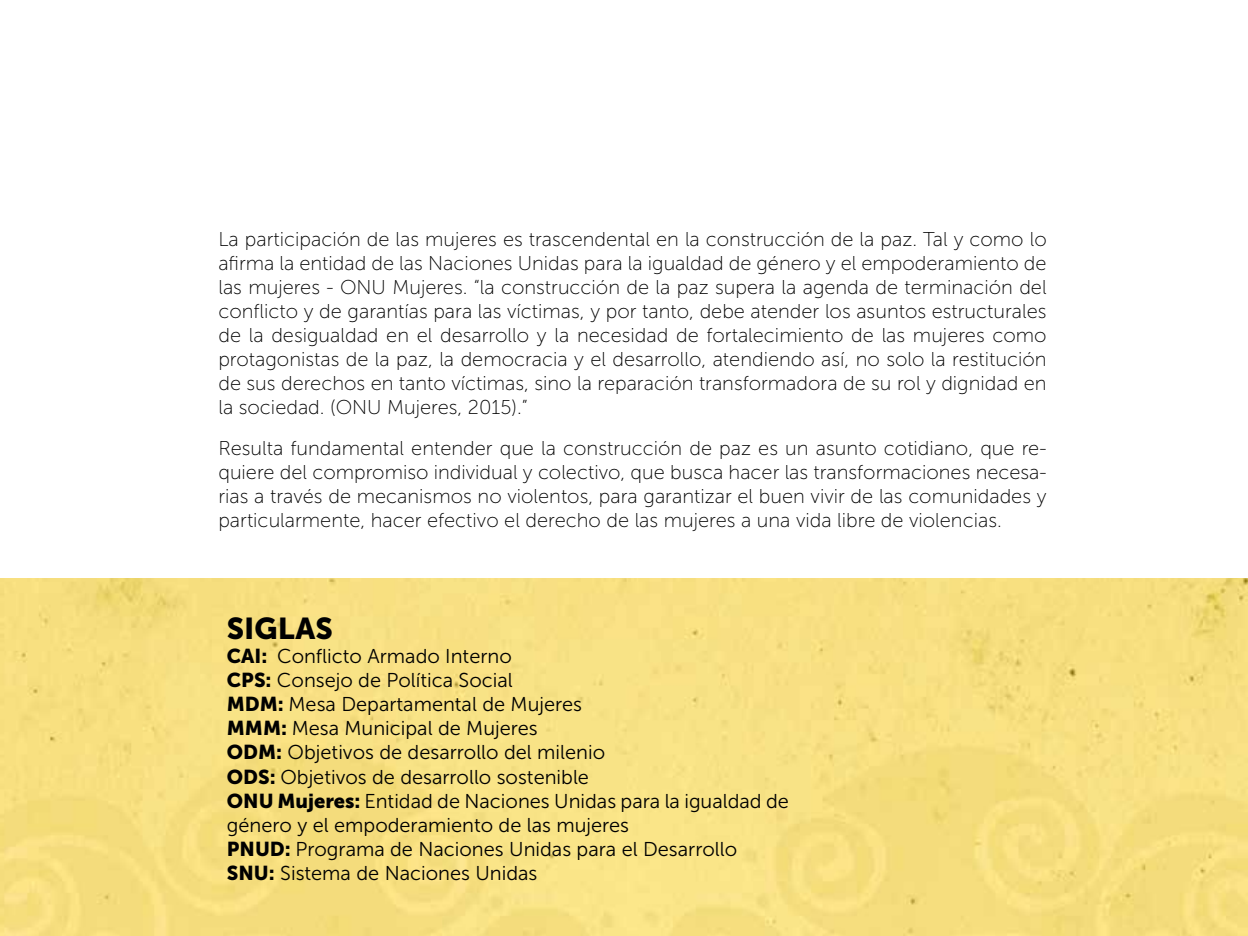
<style>
.page{position:relative;width:1248px;height:936px;background:#fff}
.page>*{position:absolute;margin:0;border:0;box-sizing:border-box;transform-origin:0 0}
.t1{font:30px "Museo Sans 900";color:#000}
.t2{font:20px/24px "Museo Sans 100";color:#000;text-align:justify}
.t3{font:20px/24px "Museo Sans 300";color:#000}
.s1{font-family:"Museo Sans 900"}
</style>
<div class="page">
<img style="left:0;top:578px;width:1247px;height:357px">
<p class="t2" style="left:218px;top:227px;width:829px">La participación de las mujeres es trascendental en la construcción de la paz. Tal y como lo afirma la entidad de las Naciones Unidas para la igualdad de género y el empoderamiento de las mujeres - ONU Mujeres. “la construcción de la paz supera la agenda de terminación del conflicto y de garantías para las víctimas, y por tanto, debe atender los asuntos estructurales de la desigualdad en el desarrollo y la necesidad de fortalecimiento de las mujeres como protagonistas de la paz, la democracia y el desarrollo, atendiendo así, no solo la restitución de sus derechos en tanto víctimas, sino la reparación transformadora de su rol y dignidad en la sociedad. (ONU Mujeres, 2015).”</p>
<p class="t2" style="left:218px;top:436px;width:829px">Resulta fundamental entender que la construcción de paz es un asunto cotidiano, que re&shy;quiere del compromiso individual y colectivo, que busca hacer las transformaciones necesa&shy;rias a través de mecanismos no violentos, para garantizar el buen vivir de las comunidades y particularmente, hacer efectivo el derecho de las mujeres a una vida libre de violencias.</p>
<h1 class="t1" style="left:227px;top:611px;width:107px">SIGLAS</h1>
<p class="t3" style="left:227px;top:644px;width:563px"><span class="s1">CAI:</span> Conflicto Armado Interno<br><span class="s1">CPS:</span> Consejo de Política Social<br><span class="s1">MDM:</span> Mesa Departamental de Mujeres<br><span class="s1">MMM:</span> Mesa Municipal de Mujeres<br><span class="s1">ODM:</span> Objetivos de desarrollo del milenio<br><span class="s1">ODS:</span> Objetivos de desarrollo sostenible<br><span class="s1">ONU Mujeres:</span> Entidad de Naciones Unidas para la igualdad de género y el empoderamiento de las mujeres<br><span class="s1">PNUD:</span> Programa de Naciones Unidas para el Desarrollo <span class="s1">SNU:</span> Sistema de Naciones Unidas</p>
</div>
